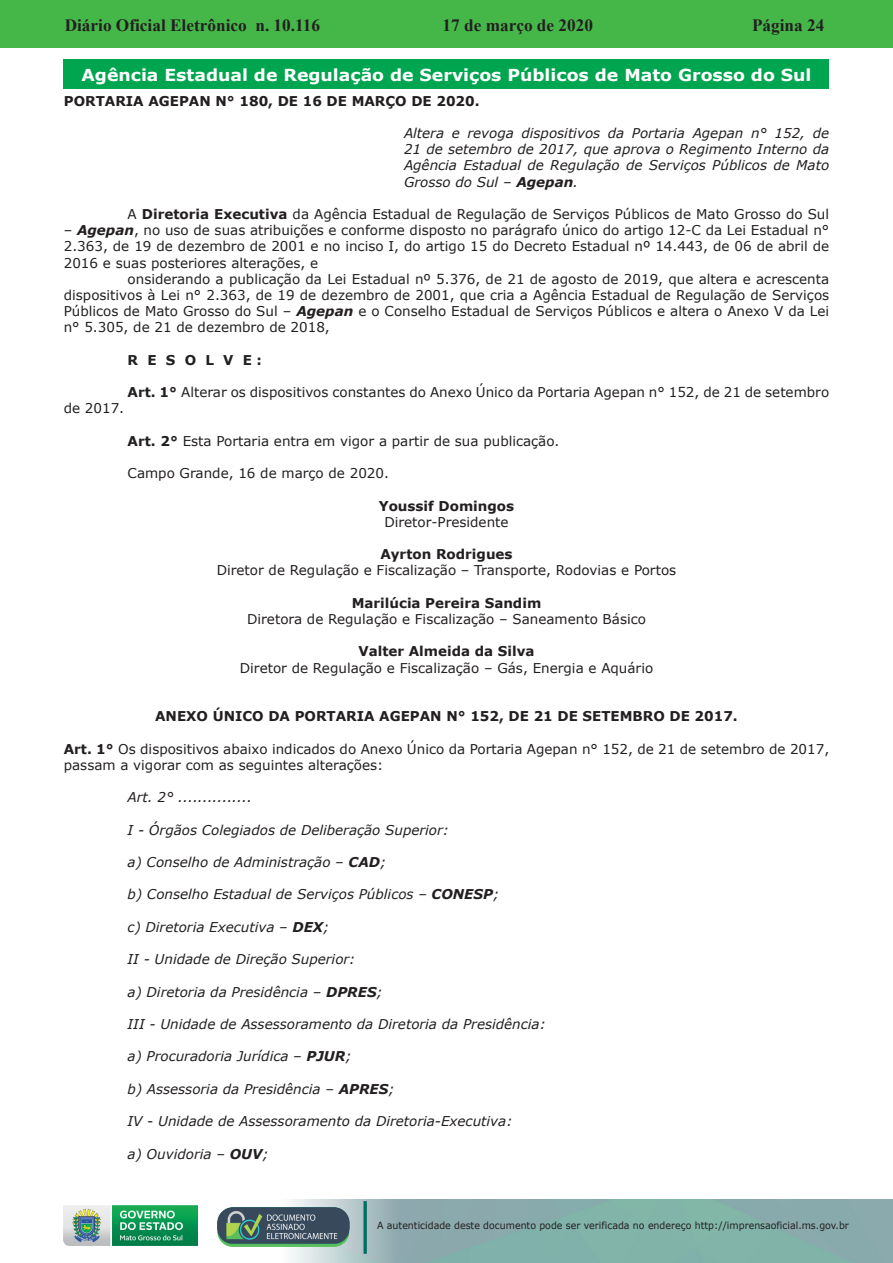
<style>
.page{position:relative;width:893px;height:1263px;background:#fff}
.page>*{position:absolute;margin:0;border:0;box-sizing:border-box;transform-origin:0 0}
.t1{font:700 17.25px "Times New Roman";color:#231f20}
.t2{font:700 16.5px "Verdana";color:#fff;scale:1.05 1}
.t3{font:13.5px/16.2px "Verdana";color:#231f20}
.t4{font:italic 13.5px/16.2px "Verdana";color:#231f20;text-align:justify}
.t5{font:700 13.5px "Verdana";color:#231f20}
.t6{font:9.9px "Verdana";color:#231f20;scale:.95 1}
.s1{font-weight:700}
.s2{font-weight:700;font-style:italic}
</style>
<div class="page">
<div style="left:0;top:0;width:893px;height:48px;background:#45b749"></div>
<img style="left:63px;top:1199px;width:830px;height:64px">
<img style="left:364px;top:1202px;width:2px;height:51px">
<img style="left:218px;top:1207px;width:132px;height:39px">
<img style="left:64px;top:1205px;width:134px;height:41px">
<div style="left:64px;top:60px;width:765px;height:29px;background:#00a54f"></div>
<p class="t1" style="left:65px;top:13px;width:257px">Diário Oficial Eletrônico n. 10.116</p>
<p class="t1" style="left:443px;top:13px;width:152px">17 de março de 2020</p>
<p class="t1" style="left:752px;top:13px;width:74px">Página 24</p>
<p class="t2" style="left:81px;top:63px;width:697px">Agência Estadual de Regulação de Serviços Públicos de Mato Grosso do Sul</p>
<p class="t5" style="left:64px;top:91px;width:417px">PORTARIA AGEPAN N° 180, DE 16 DE MARÇO DE 2020.</p>
<p class="t4" style="left:404px;top:125px;width:427px">Altera e revoga dispositivos da Portaria Agepan n° 152, de 21 de setembro de 2017, que aprova o Regimento Interno da Agência Estadual de Regulação de Serviços Públicos de Mato Grosso do Sul – <span class="s1">Agepan</span>.</p>
<p class="t3" style="left:128px;top:206px;width:703px">A <span class="s1">Diretoria Executiva</span> da Agência Estadual de Regulação de Serviços Públicos de Mato Grosso do Sul</p>
<p class="t3" style="left:64px;top:222px;width:767px">– <span class="s2">Agepan</span>, no uso de suas atribuições e conforme disposto no parágrafo único do artigo 12-C da Lei Estadual n°</p>
<p class="t3" style="left:64px;top:238px;width:767px">2.363, de 19 de dezembro de 2001 e no inciso I, do artigo 15 do Decreto Estadual nº 14.443, de 06 de abril de</p>
<p class="t3" style="left:64px;top:254px;width:256px">2016 e suas posteriores alterações, e</p>
<p class="t3" style="left:128px;top:271px;width:703px">onsiderando a publicação da Lei Estadual nº 5.376, de 21 de agosto de 2019, que altera e acrescenta</p>
<p class="t3" style="left:64px;top:287px;width:767px">dispositivos à Lei n° 2.363, de 19 de dezembro de 2001, que cria a Agência Estadual de Regulação de Serviços</p>
<p class="t3" style="left:64px;top:303px;width:767px">Públicos de Mato Grosso do Sul – <span class="s2">Agepan</span> e o Conselho Estadual de Serviços Públicos e altera o Anexo V da Lei</p>
<p class="t3" style="left:64px;top:319px;width:268px">n° 5.305, de 21 de dezembro de 2018,</p>
<p class="t5" style="left:128px;top:350px;width:136px">R E S O L V E :</p>
<p class="t3" style="left:128px;top:384px;width:703px"><span class="s1">Art. 1°</span> Alterar os dispositivos constantes do Anexo Único da Portaria Agepan n° 152, de 21 de setembro</p>
<p class="t3" style="left:64px;top:400px;width:62px">de 2017.</p>
<p class="t3" style="left:128px;top:433px;width:433px"><span class="s1">Art. 2°</span> Esta Portaria entra em vigor a partir de sua publicação.</p>
<p class="t3" style="left:128px;top:465px;width:263px">Campo Grande, 16 de março de 2020.</p>
<p class="t5" style="left:379px;top:496px;width:137px">Youssif Domingos</p>
<p class="t3" style="left:384px;top:514px;width:126px">Diretor-Presidente</p>
<p class="t5" style="left:380px;top:545px;width:134px">Ayrton Rodrigues</p>
<p class="t3" style="left:217px;top:562px;width:461px">Diretor de Regulação e Fiscalização – Transporte, Rodovias e Portos</p>
<p class="t5" style="left:352px;top:593px;width:191px">Marilúcia Pereira Sandim</p>
<p class="t3" style="left:247px;top:611px;width:400px">Diretora de Regulação e Fiscalização – Saneamento Básico</p>
<p class="t5" style="left:358px;top:642px;width:178px">Valter Almeida da Silva</p>
<p class="t3" style="left:240px;top:659px;width:415px">Diretor de Regulação e Fiscalização – Gás, Energia e Aquário</p>
<p class="t5" style="left:155px;top:707px;width:584px">ANEXO ÚNICO DA PORTARIA AGEPAN N° 152, DE 21 DE SETEMBRO DE 2017.</p>
<p class="t3" style="left:64px;top:740px;width:767px"><span class="s1">Art. 1°</span> Os dispositivos abaixo indicados do Anexo Único da Portaria Agepan n° 152, de 21 de setembro de 2017, passam a vigorar com as seguintes alterações:</p>
<p class="t4" style="left:128px;top:789px;width:126px">Art. 2° ...............</p>
<p class="t4" style="left:128px;top:821px;width:323px">I - Órgãos Colegiados de Deliberação Superior:</p>
<p class="t4" style="left:128px;top:854px;width:260px">a) Conselho de Administração – <span class="s1">CAD</span>;</p>
<p class="t4" style="left:128px;top:886px;width:373px">b) Conselho Estadual de Serviços Públicos – <span class="s1">CONESP</span>;</p>
<p class="t4" style="left:128px;top:919px;width:203px">c) Diretoria Executiva – <span class="s1">DEX</span>;</p>
<p class="t4" style="left:128px;top:951px;width:229px">II - Unidade de Direção Superior:</p>
<p class="t4" style="left:128px;top:983px;width:257px">a) Diretoria da Presidência – <span class="s1">DPRES</span>;</p>
<p class="t4" style="left:128px;top:1016px;width:420px">III - Unidade de Assessoramento da Diretoria da Presidência:</p>
<p class="t4" style="left:128px;top:1048px;width:225px">a) Procuradoria Jurídica – <span class="s1">PJUR</span>;</p>
<p class="t4" style="left:128px;top:1081px;width:268px">b) Assessoria da Presidência – <span class="s1">APRES</span>;</p>
<p class="t4" style="left:128px;top:1113px;width:386px">IV - Unidade de Assessoramento da Diretoria-Executiva:</p>
<p class="t4" style="left:128px;top:1145px;width:142px">a) Ouvidoria – <span class="s1">OUV</span>;</p>
<p class="t6" style="left:377px;top:1219px;width:498px">A autenticidade deste documento pode ser verificada no endereço http://imprensaoficial.ms.gov.br</p>
</div>
